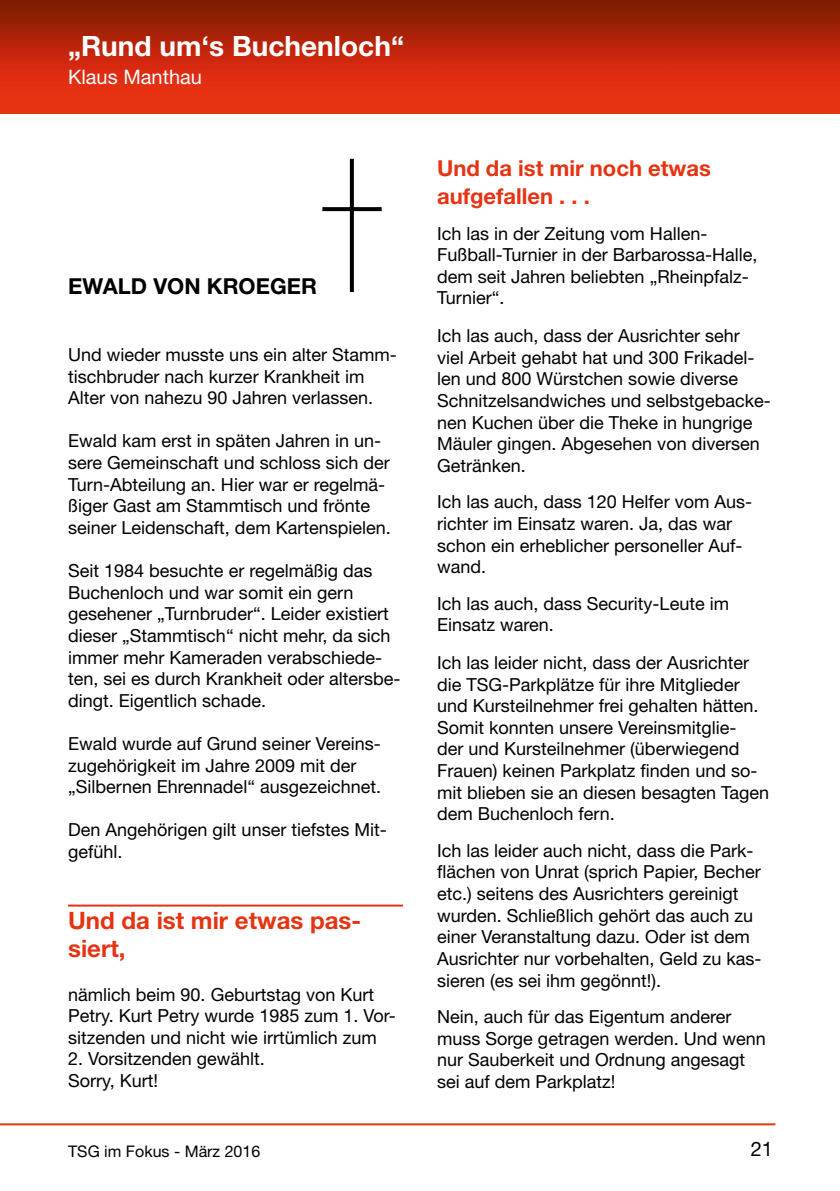
<style>
.page{position:relative;width:840px;height:1191px;background:#fff}
.page>*{position:absolute;margin:0;border:0;box-sizing:border-box;transform-origin:0 0}
.t1{font:700 28px "Helvetica Neue";color:#fff}
.t2{font:700 24px/28px "Helvetica Neue";color:#e63312}
.t3{font:700 22px/28px "Helvetica Neue";color:#e63312}
.t4{font:700 22px "Helvetica Neue";color:#000}
.t5{font:20px "Helvetica Neue";color:#fff}
.t6{font:20px "Helvetica Neue";color:#000}
.t7{font:18px/21.6px "Helvetica Neue";color:#000}
.t8{font:16px "Helvetica Neue";color:#000}
</style>
<div class="page">
<img style="left:0;top:0;width:839px;height:113px">
<hr style="left:0;top:1123px;width:775px;height:2px;background:#e63312">
<hr style="left:68px;top:904px;width:335px;height:2px;background:#e63312">
<svg style="left:349px;top:159px;width:4px;height:133px"></svg>
<svg style="left:322px;top:207px;width:59px;height:4px"></svg>
<h1 class="t1" style="left:68px;top:29px;width:337px">„Rund um‘s Buchenloch“</h1>
<p class="t5" style="left:68px;top:65px;width:135px">Klaus Manthau</p>
<p class="t4" style="left:68px;top:272px;width:250px">EWALD VON KROEGER</p>
<p class="t7" style="left:68px;top:343px;width:330px">Und wieder musste uns ein alter Stamm&shy;tischbruder nach kurzer Krankheit im<br>Alter von nahezu 90 Jahren verlassen.</p>
<p class="t7" style="left:68px;top:430px;width:324px">Ewald kam erst in späten Jahren in un&shy;sere Gemeinschaft und schloss sich der Turn-Abteilung an. Hier war er regelmä&shy;ßiger Gast am Stammtisch und frönte seiner Leidenschaft, dem Kartenspielen.</p>
<p class="t7" style="left:68px;top:559px;width:334px">Seit 1984 besuchte er regelmäßig das Buchenloch und war somit ein gern gesehener „Turnbruder“. Leider existiert dieser „Stammtisch“ nicht mehr, da sich immer mehr Kameraden verabschiede&shy;ten, sei es durch Krankheit oder altersbe&shy;dingt. Eigentlich schade.</p>
<p class="t7" style="left:68px;top:732px;width:314px">Ewald wurde auf Grund seiner Vereins&shy;zugehörigkeit im Jahre 2009 mit der „Silbernen Ehrennadel“ ausgezeichnet.</p>
<p class="t7" style="left:68px;top:819px;width:320px">Den Angehörigen gilt unser tiefstes Mit&shy;gefühl.</p>
<h2 class="t2" style="left:68px;top:906px;width:294px">Und da ist mir etwas pas&shy;siert,</h2>
<p class="t7" style="left:68px;top:983px;width:329px">nämlich beim 90. Geburtstag von Kurt<br>Petry. Kurt Petry wurde 1985 zum 1. Vor&shy;sitzenden und nicht wie irrtümlich zum</p>
<p class="t7" style="left:68px;top:1047px;width:198px">2. Vorsitzenden gewählt.<br>Sorry, Kurt!</p>
<p class="t3" style="left:437px;top:154px;width:275px">Und da ist mir noch etwas aufgefallen . . .</p>
<p class="t7" style="left:437px;top:222px;width:322px">Ich las in der Zeitung vom Hallen-<br>Fußball-Turnier in der Barbarossa-Halle, dem seit Jahren beliebten „Rheinpfalz-<br>Turnier“.</p>
<p class="t7" style="left:437px;top:325px;width:335px">Ich las auch, dass der Ausrichter sehr viel Arbeit gehabt hat und 300 Frikadel&shy;len und 800 Würstchen sowie diverse Schnitzelsandwiches und selbstgebacke&shy;nen Kuchen über die Theke in hungrige Mäuler gingen. Abgesehen von diversen Getränken.</p>
<p class="t7" style="left:437px;top:491px;width:316px">Ich las auch, dass 120 Helfer vom Aus&shy;richter im Einsatz waren. Ja, das war schon ein erheblicher personeller Auf&shy;wand.</p>
<p class="t7" style="left:437px;top:592px;width:293px">Ich las auch, dass Security-Leute im<br>Einsatz waren.</p>
<p class="t7" style="left:437px;top:651px;width:333px">Ich las leider nicht, dass der Ausrichter die TSG-Parkplätze für ihre Mitglieder und Kursteilnehmer frei gehalten hätten.<br>Somit konnten unsere Vereinsmitglie-<br>der und Kursteilnehmer (überwiegend Frauen) keinen Parkplatz finden und so&shy;mit blieben sie an diesen besagten Tagen dem Buchenloch fern.</p>
<p class="t7" style="left:437px;top:839px;width:326px">Ich las leider auch nicht, dass die Park&shy;flächen von Unrat (sprich Papier, Becher etc.) seitens des Ausrichters gereinigt wurden. Schließlich gehört das auch zu einer Veranstaltung dazu. Oder ist dem Ausrichter nur vorbehalten, Geld zu kas&shy;sieren (es sei ihm gegönnt!).</p>
<p class="t7" style="left:437px;top:1005px;width:330px">Nein, auch für das Eigentum anderer muss Sorge getragen werden. Und wenn nur Sauberkeit und Ordnung angesagt sei auf dem Parkplatz!</p>
<p class="t8" style="left:68px;top:1141px;width:194px">TSG im Fokus - März 2016</p>
<p class="t6" style="left:750px;top:1136px;width:24px">21</p>
</div>
